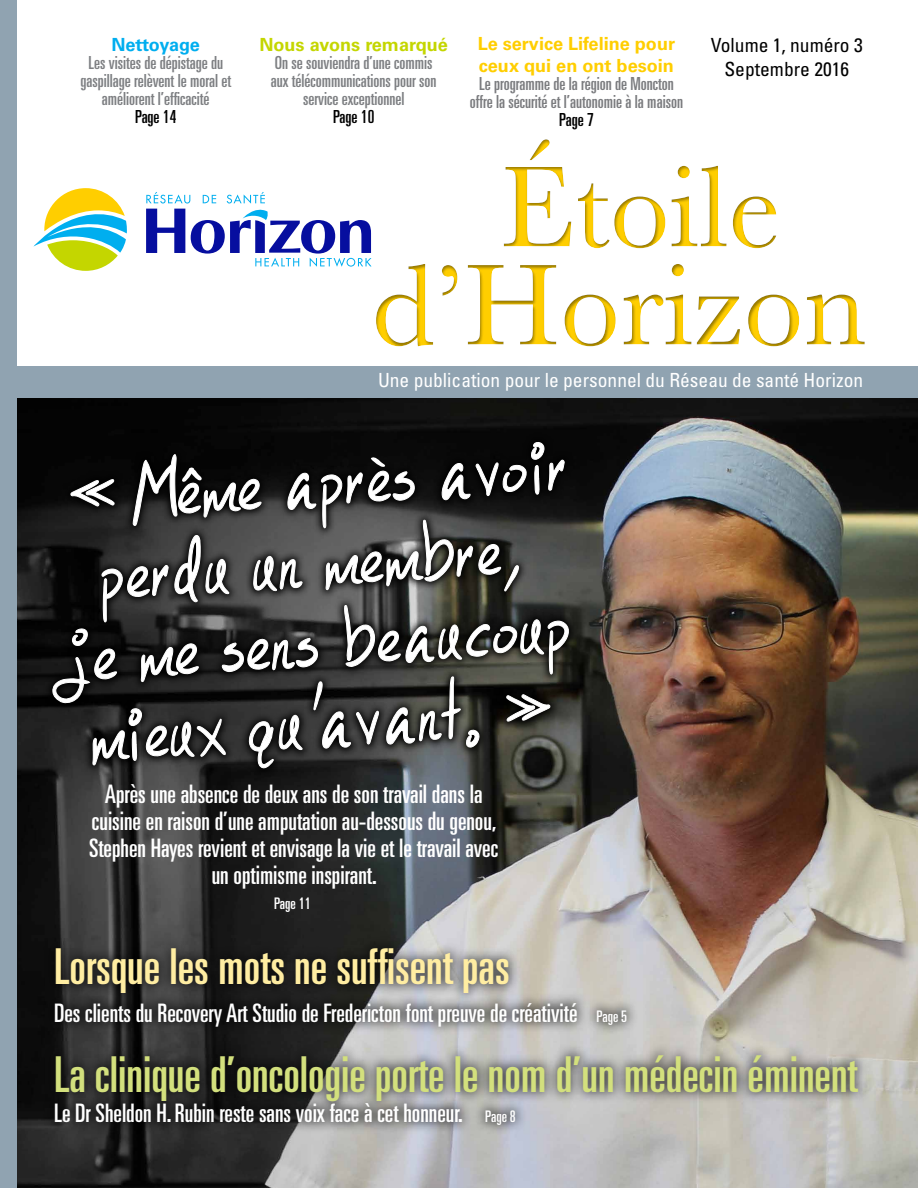
<style>
.page{position:relative;width:918px;height:1188px;background:#fff}
.page>*{position:absolute;margin:0;border:0;box-sizing:border-box;transform-origin:0 0}
.t1{font:119.7px/98.1px "Baskerville";color:#ffce00;text-align:center}
.t2{font:ultra-condensed 49.5px "Univers";color:#d3e07d}
.t3{font:ultra-condensed 49.5px "Univers";color:#ffeda2}
.t4{font:ultra-condensed 25.5px/27px "Univers";color:#fff;text-align:center}
.t5{font:condensed 19.5px "Univers";color:#fff}
.t6{font:condensed 19.5px/23.2px "Univers";color:#000;text-align:center}
.t7{font:700 18.15px/21.6px "Univers";color:#ffce00}
.t8{font:700 18.15px "Univers";color:#c4d600}
.t9{font:700 18.15px "Univers";letter-spacing:-.02em;color:#00aeef}
.t10{font:ultra-condensed 18px/18px "Univers";color:#7e8083;text-align:center}
.t11{font:ultra-condensed 18px/18px "Univers";color:#7b7c7f;text-align:center}
.t12{font:ultra-condensed 18px "Univers";color:#000}
.t13{font:ultra-condensed 15.9px "Univers";color:#fff}
.s1{font-size:15.9px}
</style>
<div class="page">
<img style="left:16px;top:397px;width:902px;height:791px">
<div style="left:7px;top:366px;width:911px;height:31px;background:#90a3b1"></div>
<svg style="left:33px;top:188px;width:94px;height:83px"></svg>
<svg style="left:146px;top:192px;width:165px;height:75px"></svg>
<div style="left:42px;top:936px;width:829px;height:200px;background:#000;opacity:.56"></div>
<div style="left:0;top:0;width:16px;height:1188px;background:#90a3b1"></div>
<svg style="left:43px;top:433px;width:535px;height:345px;background:#262725"></svg>
<svg style="left:91px;top:707px;width:461px;height:77px;background:#4b4c4b"></svg>
<svg style="left:51px;top:575px;width:519px;height:132px;background:#40403f"></svg>
<svg style="left:100px;top:545px;width:420px;height:78px;background:#5a5a59"></svg>
<svg style="left:69px;top:397px;width:497px;height:148px;background:#2c2c2c"></svg>
<div style="left:311px;top:93px;width:607px;height:282px;background:#000;opacity:.41"></div>
<svg style="left:369px;top:457px;width:18px;height:11px"></svg>
<svg style="left:180px;top:466px;width:23px;height:18px"></svg>
<p class="t9" style="left:111px;top:34px;width:90px">Nettoyage</p>
<p class="t10" style="left:80px;top:54px;width:152px">Les visites de dépistage du gaspillage relèvent le moral et améliorent l’efficacité</p>
<p class="t12" style="left:135px;top:107px;width:43px">Page 14</p>
<p class="t8" style="left:259px;top:34px;width:190px">Nous avons remarqué</p>
<p class="t10" style="left:271px;top:54px;width:167px">On se souviendra d’une commis aux télécommunications pour son service exceptionnel</p>
<p class="t12" style="left:333px;top:107px;width:43px">Page 10</p>
<p class="t7" style="left:478px;top:33px;width:199px">Le service Lifeline pour ceux qui en ont besoin</p>
<p class="t11" style="left:470px;top:74px;width:215px">Le programme de la région de Moncton offre la sécurité et l’autonomie à la maison</p>
<p class="t12" style="left:559px;top:109px;width:36px">Page 7</p>
<p class="t6" style="left:711px;top:33px;width:153px">Volume 1, numéro 3<br>Septembre 2016</p>
<h1 class="t1" style="left:372px;top:157px;width:497px">Étoile d’Horizon</h1>
<p class="t5" style="left:378px;top:368px;width:487px">Une publication pour le personnel du Réseau de santé Horizon</p>
<p class="t4" style="left:89px;top:781px;width:411px">Après une absence de deux ans de son travail dans la cuisine en raison d’une amputation au-dessous du genou, Stephen Hayes revient et envisage la vie et le travail avec un optimisme inspirant.</p>
<p class="t13" style="left:274px;top:894px;width:38px">Page 11</p>
<h2 class="t3" style="left:54px;top:939px;width:457px">Lorsque les mots ne suffisent pas</h2>
<p class="t4" style="left:54px;top:999px;width:575px">Des clients du Recovery Art Studio de Fredericton font preuve de créativité <span class="s1">Page 5</span></p>
<h2 class="t2" style="left:54px;top:1046px;width:805px">La clinique d’oncologie porte le nom d’un médecin éminent</h2>
<p class="t4" style="left:54px;top:1099px;width:463px">Le Dr Sheldon H. Rubin reste sans voix face à cet honneur. <span class="s1">Page 8</span></p>
</div>
